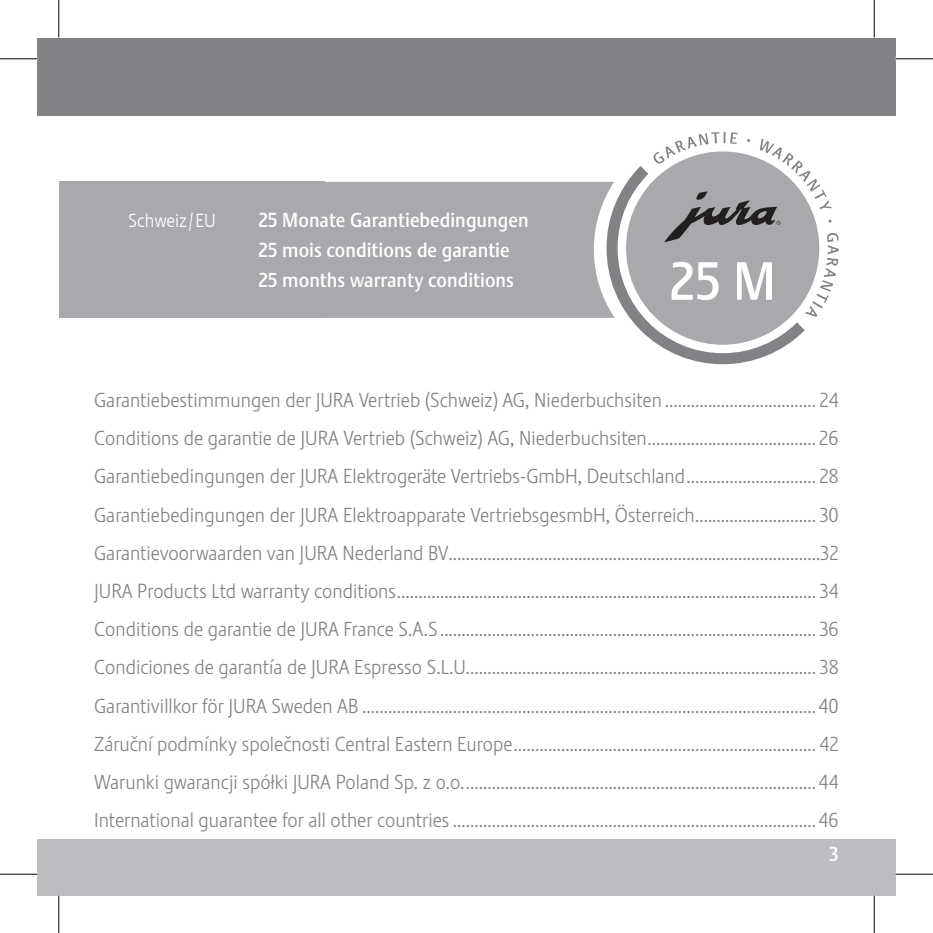
<style>
.page{position:relative;width:933px;height:933px;background:#fff}
.page>*{position:absolute;margin:0;border:0;box-sizing:border-box;transform-origin:0 0}
.t1{font:20px/38.2px "Stalemate Pro 2 J Light";color:#808285;text-align:justify}
.t2{font:20px/30px "Stalemate Pro 2 J Medium";color:#fff}
.t3{font:18.75px "Stalemate LF Light";letter-spacing:-.01em;color:#fff}
</style>
<div class="page">
<div style="left:38px;top:838px;width:857px;height:57px;background:#bcbdc0"></div>
<div style="left:38px;top:38px;width:21px;height:77px;background:#808285"></div>
<div style="left:59px;top:38px;width:836px;height:77px;background:#808285"></div>
<div style="left:325px;top:182px;width:270px;height:136px;background:#a8a9ad"></div>
<div style="left:59px;top:182px;width:266px;height:136px;background:#a8a9ad"></div>
<svg style="left:595px;top:166px;width:209px;height:199px"></svg>
<div style="left:626px;top:151px;width:193px;height:194px;background:#a8a9ad;border-radius:50%"></div>
<svg style="left:653px;top:132px;width:185px;height:185px"></svg>
<hr style="left:0;top:58px;width:38px;height:1px;background:#000">
<hr style="left:895px;top:58px;width:37px;height:1px;background:#000">
<hr style="left:0;top:873px;width:38px;height:1px;background:#000">
<hr style="left:895px;top:873px;width:37px;height:1px;background:#000">
<hr style="left:58px;top:0;width:1px;height:37px;background:#000">
<hr style="left:58px;top:895px;width:1px;height:37px;background:#000">
<hr style="left:873px;top:0;width:1px;height:37px;background:#000">
<hr style="left:873px;top:895px;width:1px;height:37px;background:#000">
<p class="t3" style="left:128px;top:209px;width:89px">Schweiz / EU</p>
<p class="t2" style="left:258px;top:205px;width:272px">25 Monate Garantiebedingungen<br>25 mois conditions de garantie<br>25 months warranty conditions</p>
<p class="t1" style="left:94px;top:381px;width:746px">Garantiebestimmungen der JURA Vertrieb (Schweiz) AG, Niederbuchsiten ................................... 24<br>Conditions de garantie de JURA Vertrieb (Schweiz) AG, Niederbuchsiten....................................... 26<br>Garantiebedingungen der JURA Elektrogeräte Vertriebs-GmbH, Deutschland.............................. 28<br>Garantiebedingungen der JURA Elektroapparate VertriebsgesmbH, Österreich............................ 30<br>Garantievoorwaarden van JURA Nederland BV......................................................................................32<br>JURA Products Ltd warranty conditions................................................................................................. 34<br>Conditions de garantie de JURA France S.A.S....................................................................................... 36<br>Condiciones de garantía de JURA Espresso S.L.U................................................................................. 38<br>Garantivillkor för JURA Sweden AB .........................................................................................................40<br>Záruční podmínky společnosti Central Eastern Europe...................................................................... 42<br>Warunki gwarancji spółki JURA Poland Sp. z o.o.................................................................................. 44<br>International guarantee for all other countries .................................................................................... 46</p>
<p class="t2" style="left:829px;top:839px;width:11px">3</p>
</div>
